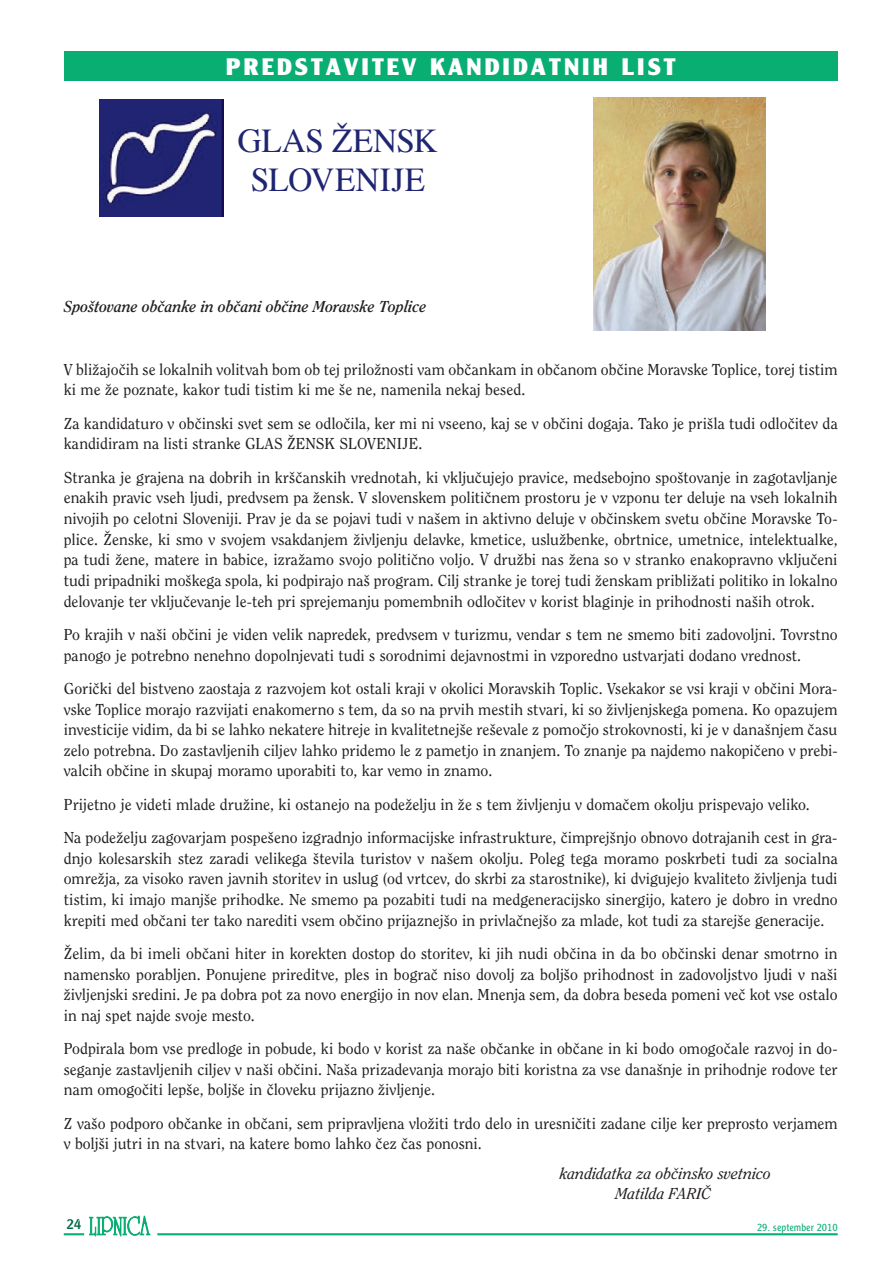
<style>
.page{position:relative;width:893px;height:1263px;background:#fff}
.page>*{position:absolute;margin:0;border:0;box-sizing:border-box;transform-origin:0 0}
.t1{font:33.3px/38.7px "Times";letter-spacing:-.005em;color:#1f2572;text-align:center}
.t2{font:23.25px "Clearface Goth UB";letter-spacing:.1em;color:#fff}
.t3{font:15.75px/20.5px "Clearface O Taa";color:#231f20}
.t4{font:italic 700 15.75px "Clearface O Taa";color:#231f20}
.t5{font:italic 15.75px/20.5px "Clearface O Taa";letter-spacing:-.005em;color:#231f20;text-align:center}
.t6{font:14.25px "Clearface Goth N";color:#006943}
.t7{font:10.5px "Clearface Goth L";color:#09ae73}
</style>
<div class="page">
<div style="left:64px;top:51px;width:774px;height:30px;background:#09ae73"></div>
<hr style="left:157px;top:1233px;width:681px;height:2px;background:#09ae73">
<svg style="left:89px;top:1216px;width:61px;height:20px"></svg>
<hr style="left:64px;top:1233px;width:20px;height:2px;background:#09ae73">
<img style="left:593px;top:98px;width:172px;height:232px">
<img style="left:99px;top:99px;width:124px;height:118px">
<h2 class="t2" style="left:225px;top:58px;width:452px">PREDSTAVITEV KANDIDATNIH LIST</h2>
<h1 class="t1" style="left:238px;top:124px;width:202px">GLAS ŽENSK<br>SLOVENIJE</h1>
<p class="t4" style="left:64px;top:300px;width:364px">Spoštovane občanke in občani občine Moravske Toplice</p>
<p class="t3" style="left:64px;top:360px;width:775px">V bližajočih se lokalnih volitvah bom ob tej priložnosti vam občankam in občanom občine Moravske Toplice, torej tistim ki me že poznate, kakor tudi tistim ki me še ne, namenila nekaj besed.</p>
<p class="t3" style="left:64px;top:414px;width:775px">Za kandidaturo v občinski svet sem se odločila, ker mi ni vseeno, kaj se v občini dogaja. Tako je prišla tudi odločitev da kandidiram na listi stranke GLAS ŽENSK SLOVENIJE.</p>
<p class="t3" style="left:64px;top:468px;width:775px;text-align:justify">Stranka je grajena na dobrih in krščanskih vrednotah, ki vključujejo pravice, medsebojno spoštovanje in zagotavljanje enakih pravic vseh ljudi, predvsem pa žensk. V slovenskem političnem prostoru je v vzponu ter deluje na vseh lokalnih nivojih po celotni Sloveniji. Prav je da se pojavi tudi v našem in aktivno deluje v občinskem svetu občine Moravske To&shy;plice. Ženske, ki smo v svojem vsakdanjem življenju delavke, kmetice, uslužbenke, obrtnice, umetnice, intelektualke, pa tudi žene, matere in babice, izražamo svojo politično voljo. V družbi nas žena so v stranko enakopravno vključeni tudi pripadniki moškega spola, ki podpirajo naš program. Cilj stranke je torej tudi ženskam približati politiko in lokalno delovanje ter vključevanje le-teh pri sprejemanju pomembnih odločitev v korist blaginje in prihodnosti naših otrok.</p>
<p class="t3" style="left:64px;top:625px;width:775px">Po krajih v naši občini je viden velik napredek, predvsem v turizmu, vendar s tem ne smemo biti zadovoljni. Tovrstno panogo je potrebno nenehno dopolnjevati tudi s sorodnimi dejavnostmi in vzporedno ustvarjati dodano vrednost.</p>
<p class="t3" style="left:64px;top:679px;width:775px;text-align:justify">Gorički del bistveno zaostaja z razvojem kot ostali kraji v okolici Moravskih Toplic. Vsekakor se vsi kraji v občini Mora&shy;vske Toplice morajo razvijati enakomerno s tem, da so na prvih mestih stvari, ki so življenjskega pomena. Ko opazujem investicije vidim, da bi se lahko nekatere hitreje in kvalitetnejše reševale z pomočjo strokovnosti, ki je v današnjem času zelo potrebna. Do zastavljenih ciljev lahko pridemo le z pametjo in znanjem. To znanje pa najdemo nakopičeno v prebi&shy;valcih občine in skupaj moramo uporabiti to, kar vemo in znamo.</p>
<p class="t3" style="left:64px;top:788px;width:775px;line-height:33.3px">Prijetno je videti mlade družine, ki ostanejo na podeželju in že s tem življenju v domačem okolju prispevajo veliko.<br>Na podeželju zagovarjam pospešeno izgradnjo informacijske infrastrukture, čimprejšnjo obnovo dotrajanih cest in gra-</p>
<p class="t3" style="left:64px;top:849px;width:775px;text-align:justify">dnjo kolesarskih stez zaradi velikega števila turistov v našem okolju. Poleg tega moramo poskrbeti tudi za socialna omrežja, za visoko raven javnih storitev in uslug (od vrtcev, do skrbi za starostnike), ki dvigujejo kvaliteto življenja tudi tistim, ki imajo manjše prihodke. Ne smemo pa pozabiti tudi na medgeneracijsko sinergijo, katero je dobro in vredno krepiti med občani ter tako narediti vsem občino prijaznejšo in privlačnejšo za mlade, kot tudi za starejše generacije.</p>
<p class="t3" style="left:64px;top:944px;width:775px;text-align:justify">Želim, da bi imeli občani hiter in korekten dostop do storitev, ki jih nudi občina in da bo občinski denar smotrno in namensko porabljen. Ponujene prireditve, ples in bograč niso dovolj za boljšo prihodnost in zadovoljstvo ljudi v naši življenjski sredini. Je pa dobra pot za novo energijo in nov elan. Mnenja sem, da dobra beseda pomeni več kot vse ostalo in naj spet najde svoje mesto.</p>
<p class="t3" style="left:64px;top:1039px;width:775px;text-align:justify">Podpirala bom vse predloge in pobude, ki bodo v korist za naše občanke in občane in ki bodo omogočale razvoj in do&shy;seganje zastavljenih ciljev v naši občini. Naša prizadevanja morajo biti koristna za vse današnje in prihodnje rodove ter nam omogočiti lepše, boljše in človeku prijazno življenje.</p>
<p class="t3" style="left:64px;top:1114px;width:775px">Z vašo podporo občanke in občani, sem pripravljena vložiti trdo delo in uresničiti zadane cilje ker preprosto verjamem v boljši jutri in na stvari, na katere bomo lahko čez čas ponosni.</p>
<p class="t5" style="left:560px;top:1164px;width:213px">kandidatka za občinsko svetnico<br>Matilda FARIČ</p>
<p class="t6" style="left:66px;top:1219px;width:16px">24</p>
<p class="t7" style="left:757px;top:1223px;width:82px">29. september 2010</p>
</div>
